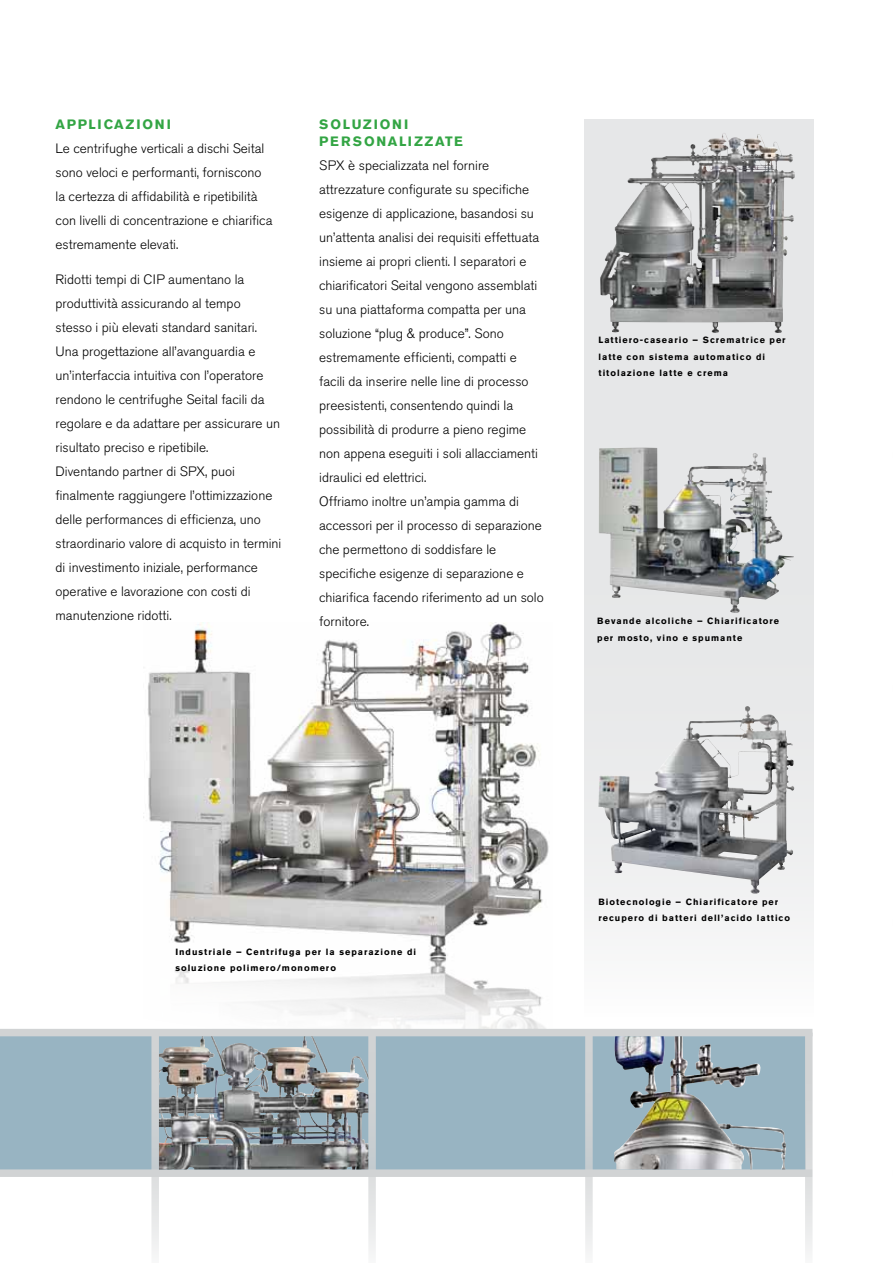
<style>
.page{position:relative;width:893px;height:1263px;background:#fff}
.page>*{position:absolute;margin:0;border:0;box-sizing:border-box;transform-origin:0 0}
.t1{font:300 13.5px/24px "Akzidenz Grotesk Pro";color:#000}
.t2{font:700 13.5px/16.5px "Akzidenz Grotesk Pro";letter-spacing:.12em;color:#33a544}
.t3{font:700 9px/16.5px "Akzidenz Grotesk Pro";letter-spacing:.11em;color:#000}
</style>
<div class="page">
<div style="left:0;top:1036px;width:805px;height:133px;background:#98b4c2"></div>
<svg style="left:584px;top:119px;width:230px;height:813px;background:#d6d6d7"></svg>
<svg style="left:151px;top:1036px;width:8px;height:218px;background:#d4d8da"></svg>
<svg style="left:368px;top:1036px;width:8px;height:218px;background:#d4d7d9"></svg>
<svg style="left:585px;top:1036px;width:8px;height:218px;background:#d4d8da"></svg>
<svg style="left:805px;top:1036px;width:7px;height:218px"></svg>
<div style="left:0;top:1029px;width:812px;height:7px;background:#d1d3d4"></div>
<div style="left:0;top:1169px;width:812px;height:8px;background:#d1d3d4"></div>
<img style="left:598px;top:706px;width:181px;height:187px">
<img style="left:599px;top:448px;width:195px;height:165px">
<img style="left:159px;top:1036px;width:167px;height:99px">
<img style="left:614px;top:1036px;width:174px;height:133px">
<img style="left:147px;top:623px;width:402px;height:333px">
<img style="left:174px;top:956px;width:371px;height:72px">
<img style="left:600px;top:133px;width:124px;height:144px">
<p class="t2" style="left:56px;top:116px;width:117px">APPLICAZIONI</p>
<p class="t1" style="left:56px;top:136px;width:218px">Le centrifughe verticali a dischi Seital sono veloci e performanti, forniscono la certezza di affidabilità e ripetibilità con livelli di concentrazione e chiarifica estremamente elevati.</p>
<p class="t1" style="left:56px;top:267px;width:227px">Ridotti tempi di CIP aumentano la produttività assicurando al tempo<br>stesso i più elevati standard sanitari.<br>Una progettazione all’avanguardia e un’interfaccia intuitiva con l’operatore rendono le centrifughe Seital facili da regolare e da adattare per assicurare un risultato preciso e ripetibile.<br>Diventando partner di SPX, puoi finalmente raggiungere l’ottimizzazione delle performances di efficienza, uno straordinario valore di acquisto in termini di investimento iniziale, performance operative e lavorazione con costi di manutenzione ridotti.</p>
<p class="t2" style="left:319px;top:116px;width:145px">SOLUZIONI<br>PERSONALIZZATE</p>
<p class="t1" style="left:319px;top:153px;width:226px">SPX è specializzata nel fornire attrezzature configurate su specifiche esigenze di applicazione, basandosi su un’attenta analisi dei requisiti effettuata insieme ai propri clienti. I separatori e chiarificatori Seital vengono assemblati su una piattaforma compatta per una soluzione “plug &amp; produce”. Sono estremamente efficienti, compatti e facili da inserire nelle line di processo preesistenti, consentendo quindi la possibilità di produrre a pieno regime non appena eseguiti i soli allacciamenti idraulici ed elettrici.<br>Offriamo inoltre un’ampia gamma di accessori per il processo di separazione che permettono di soddisfare le specifiche esigenze di separazione e chiarifica facendo riferimento ad un solo fornitore.</p>
<p class="t3" style="left:598px;top:332px;width:189px">Lattiero-caseario – Scrematrice per latte con sistema automatico di titolazione latte e crema</p>
<p class="t3" style="left:597px;top:613px;width:183px">Bevande alcoliche – Chiarificatore per mosto, vino e spumante</p>
<p class="t3" style="left:175px;top:943px;width:242px">Industriale – Centrifuga per la separazione di soluzione polimero/monomero</p>
<p class="t3" style="left:598px;top:893px;width:193px">Biotecnologie – Chiarificatore per recupero di batteri dell’acido lattico</p>
</div>
